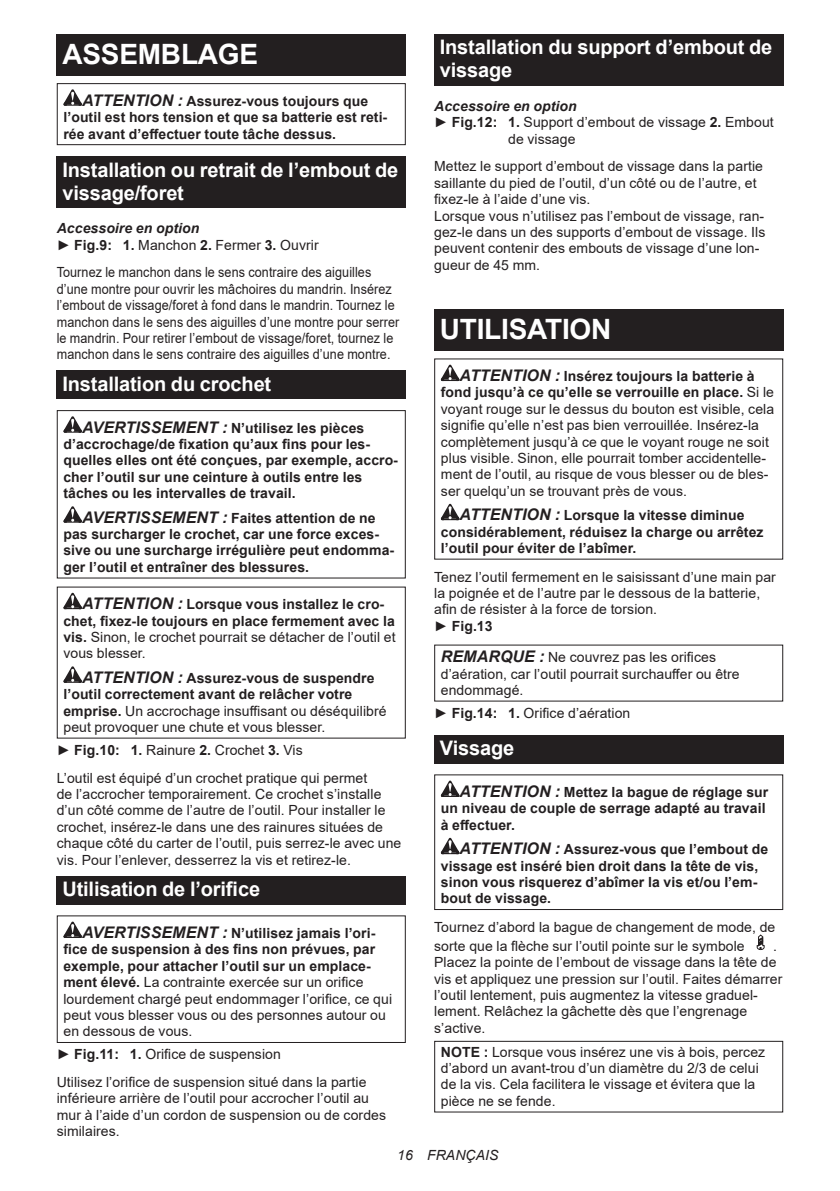
<style>
.page{position:relative;width:840px;height:1191px;background:#fff}
.page>*{position:absolute;margin:0;border:0;box-sizing:border-box;transform-origin:0 0}
.t1{font:700 28px "Arial";letter-spacing:-.01em;color:#fff}
.t2{font:700 20px/23.4px "Arial";letter-spacing:-.01em;color:#fff}
.t3{font:14px/16.4px "Arial";letter-spacing:.005em;color:#231f20}
.t4{font:700 14px/16.4px "Arial";letter-spacing:.005em;color:#231f20}
.t5{font:14px/16.4px "Arial";letter-spacing:.005em;color:#231f20;scale:.9 1}
.t6{font:italic 700 14px "Arial";letter-spacing:.005em;color:#231f20}
.t7{font:italic 14px "Arial";letter-spacing:.005em;color:#231f20}
.s1{font-style:italic;font-size:16px}
.s2{font-weight:700;font-style:italic}
.s3{font-weight:700}
.s4{font-weight:400}
.s5{font-weight:700;font-style:italic;font-size:16px}
</style>
<div class="page">
<div style="left:57px;top:34px;width:348px;height:41px;background:#231f20"></div>
<svg style="left:63px;top:89px;width:19px;height:17px"></svg>
<div style="left:57px;top:83px;width:348px;height:62px;border:1px solid #231f20"></div>
<div style="left:57px;top:156px;width:348px;height:52px;background:#231f20"></div>
<div style="left:57px;top:371px;width:348px;height:28px;background:#231f20"></div>
<svg style="left:63px;top:416px;width:19px;height:17px"></svg>
<svg style="left:63px;top:506px;width:19px;height:16px"></svg>
<div style="left:57px;top:410px;width:348px;height:168px;border:1px solid #231f20"></div>
<svg style="left:63px;top:593px;width:19px;height:16px"></svg>
<svg style="left:63px;top:666px;width:19px;height:17px"></svg>
<div style="left:57px;top:876px;width:348px;height:28px;background:#231f20"></div>
<svg style="left:63px;top:921px;width:19px;height:17px"></svg>
<div style="left:57px;top:915px;width:348px;height:128px;border:1px solid #231f20"></div>
<div style="left:434px;top:34px;width:348px;height:52px;background:#231f20"></div>
<div style="left:434px;top:309px;width:348px;height:41px;background:#231f20"></div>
<svg style="left:440px;top:365px;width:19px;height:16px"></svg>
<svg style="left:440px;top:504px;width:19px;height:16px"></svg>
<div style="left:434px;top:735px;width:348px;height:28px;background:#231f20"></div>
<svg style="left:440px;top:780px;width:19px;height:17px"></svg>
<svg style="left:440px;top:838px;width:19px;height:16px"></svg>
<div style="left:434px;top:774px;width:348px;height:136px;border:1px solid #231f20"></div>
<svg style="left:756px;top:934px;width:8px;height:16px"></svg>
<div style="left:434px;top:1040px;width:348px;height:72px;border:1px solid #231f20"></div>
<h1 class="t1" style="left:62px;top:34px;width:197px">ASSEMBLAGE</h1>
<p class="t4" style="left:63px;top:93px;width:325px;text-indent:19px"><span class="s1">ATTENTION :</span> Assurez-vous toujours que l’outil est hors tension et que sa batterie est reti&shy;rée avant d’effectuer toute tâche dessus.</p>
<h2 class="t2" style="left:62px;top:158px;width:337px">Installation ou retrait de l’embout de vissage/foret</h2>
<p class="t3" style="left:57px;top:220px;width:263px"><span class="s2">Accessoire en option<br></span>► <span class="s3">Fig.9: 1.</span> Manchon <span class="s3">2.</span> Fermer <span class="s3">3.</span> Ouvrir</p>
<p class="t5" style="left:57px;top:264px;width:382px">Tournez le manchon dans le sens contraire des aiguilles d’une montre pour ouvrir les mâchoires du mandrin. Insérez l’embout de vissage/foret à fond dans le mandrin. Tournez le manchon dans le sens des aiguilles d’une montre pour serrer le mandrin. Pour retirer l’embout de vissage/foret, tournez le manchon dans le sens contraire des aiguilles d’une montre.</p>
<h2 class="t2" style="left:62px;top:372px;width:210px">Installation du crochet</h2>
<p class="t4" style="left:63px;top:420px;width:336px;text-indent:19px"><span class="s1">AVERTISSEMENT :</span> N’utilisez les pièces d’accrochage/de fixation qu’aux fins pour les&shy;quelles elles ont été conçues, par exemple, accro&shy;cher l’outil sur une ceinture à outils entre les tâches ou les intervalles de travail.</p>
<p class="t4" style="left:63px;top:510px;width:332px;text-indent:19px"><span class="s1">AVERTISSEMENT :</span> Faites attention de ne pas surcharger le crochet, car une force exces&shy;sive ou une surcharge irrégulière peut endomma&shy;ger l’outil et entraîner des blessures.</p>
<p class="t4" style="left:63px;top:596px;width:333px;text-indent:19px"><span class="s1">ATTENTION :</span> Lorsque vous installez le cro&shy;chet, fixez-le toujours en place fermement avec la vis. <span class="s4">Sinon, le crochet pourrait se détacher de l’outil et vous blesser.</span></p>
<p class="t3" style="left:63px;top:669px;width:324px;text-indent:19px"><span class="s5">ATTENTION :</span> <span class="s3">Assurez-vous de suspendre l’outil correctement avant de relâcher votre emprise.</span> Un accrochage insuffisant ou déséquilibré peut provoquer une chute et vous blesser.</p>
<p class="t3" style="left:57px;top:736px;width:312px;line-height:27.8px">► <span class="s3">Fig.10: 1.</span> Rainure <span class="s3">2.</span> Crochet <span class="s3">3.</span> Vis<br>L’outil est équipé d’un crochet pratique qui permet</p>
<p class="t3" style="left:57px;top:786px;width:346px">de l’accrocher temporairement. Ce crochet s’installe d’un côté comme de l’autre de l’outil. Pour installer le crochet, insérez-le dans une des rainures situées de chaque côté du carter de l’outil, puis serrez-le avec une vis. Pour l’enlever, desserrez la vis et retirez-le.</p>
<h2 class="t2" style="left:62px;top:877px;width:199px">Utilisation de l’orifice</h2>
<p class="t3" style="left:63px;top:924px;width:330px;text-indent:19px"><span class="s5">AVERTISSEMENT :</span> <span class="s3">N’utilisez jamais l’ori&shy;fice de suspension à des fins non prévues, par exemple, pour attacher l’outil sur un emplace&shy;ment élevé.</span> La contrainte exercée sur un orifice lourdement chargé peut endommager l’orifice, ce qui peut vous blesser vous ou des personnes autour ou en dessous de vous.</p>
<p class="t3" style="left:57px;top:1040px;width:311px;line-height:27.8px">► <span class="s3">Fig.11: 1.</span> Orifice de suspension<br>Utilisez l’orifice de suspension situé dans la partie</p>
<p class="t3" style="left:57px;top:1090px;width:331px">inférieure arrière de l’outil pour accrocher l’outil au mur à l’aide d’un cordon de suspension ou de cordes similaires.</p>
<h2 class="t2" style="left:439px;top:36px;width:334px">Installation du support d’embout de vissage</h2>
<p class="t6" style="left:434px;top:97px;width:144px">Accessoire en option</p>
<p class="t3" style="left:434px;top:114px;width:341px">► <span class="s3">Fig.12: 1.</span> Support d’embout de vissage <span class="s3">2.</span> Embout</p>
<p class="t3" style="left:508px;top:130px;width:69px">de vissage</p>
<p class="t3" style="left:434px;top:158px;width:332px">Mettez le support d’embout de vissage dans la partie saillante du pied de l’outil, d’un côté ou de l’autre, et fixez-le à l’aide d’une vis.<br>Lorsque vous n’utilisez pas l’embout de vissage, ran&shy;gez-le dans un des supports d’embout de vissage. Ils peuvent contenir des embouts de vissage d’une lon&shy;gueur de 45 mm.</p>
<h1 class="t1" style="left:439px;top:309px;width:173px">UTILISATION</h1>
<p class="t3" style="left:440px;top:368px;width:334px;text-indent:19px"><span class="s5">ATTENTION :</span> <span class="s3">Insérez toujours la batterie à fond jusqu’à ce qu’elle se verrouille en place.</span> Si le voyant rouge sur le dessus du bouton est visible, cela signifie qu’elle n’est pas bien verrouillée. Insérez-la complètement jusqu’à ce que le voyant rouge ne soit plus visible. Sinon, elle pourrait tomber accidentelle&shy;ment de l’outil, au risque de vous blesser ou de bles&shy;ser quelqu’un se trouvant près de vous.</p>
<p class="t4" style="left:440px;top:507px;width:324px;text-indent:19px"><span class="s1">ATTENTION :</span> Lorsque la vitesse diminue considérablement, réduisez la charge ou arrêtez l’outil pour éviter de l’abîmer.</p>
<p class="t3" style="left:434px;top:568px;width:343px">Tenez l’outil fermement en le saisissant d’une main par la poignée et de l’autre par le dessous de la batterie, afin de résister à la force de torsion.<br>► <span class="s3">Fig.13</span></p>
<p class="t3" style="left:440px;top:649px;width:300px"><span class="s5">REMARQUE :</span> Ne couvrez pas les orifices d’aération, car l’outil pourrait surchauffer ou être endommagé.</p>
<p class="t3" style="left:434px;top:705px;width:198px">► <span class="s3">Fig.14: 1.</span> Orifice d’aération</p>
<h2 class="t2" style="left:439px;top:736px;width:76px">Vissage</h2>
<p class="t4" style="left:440px;top:784px;width:329px;text-indent:19px"><span class="s1">ATTENTION :</span> Mettez la bague de réglage sur un niveau de couple de serrage adapté au travail à effectuer.</p>
<p class="t4" style="left:440px;top:841px;width:328px;text-indent:19px"><span class="s1">ATTENTION :</span> Assurez-vous que l’embout de vissage est inséré bien droit dans la tête de vis, sinon vous risquerez d’abîmer la vis et/ou l’em&shy;bout de vissage.</p>
<p class="t3" style="left:434px;top:917px;width:342px;line-height:18.8px">Tournez d’abord la bague de changement de mode, de sorte que la flèche sur l’outil pointe sur le symbole</p>
<p class="t3" style="left:434px;top:937px;width:349px;text-indent:338px">.<br>Placez la pointe de l’embout de vissage dans la tête de vis et appliquez une pression sur l’outil. Faites démarrer l’outil lentement, puis augmentez la vitesse graduel&shy;lement. Relâchez la gâchette dès que l’engrenage s’active.</p>
<p class="t3" style="left:440px;top:1043px;width:326px"><span class="s3">NOTE :</span> Lorsque vous insérez une vis à bois, percez d’abord un avant-trou d’un diamètre du 2/3 de celui de la vis. Cela facilitera le vissage et évitera que la pièce ne se fende.</p>
<p class="t7" style="left:397px;top:1146px;width:103px">16 FRANÇAIS</p>
</div>
